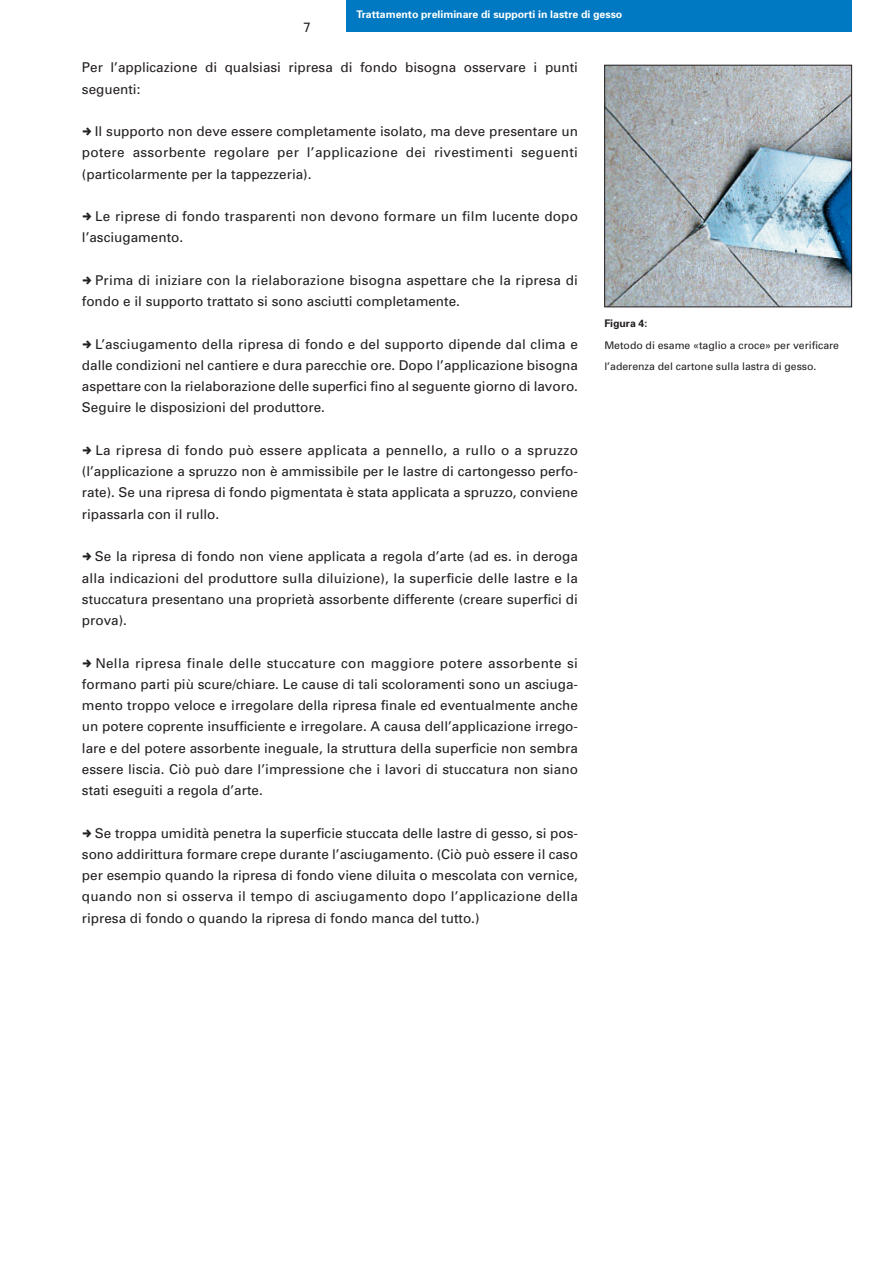
<style>
.page{position:relative;width:893px;height:1263px;background:#fff}
.page>*{position:absolute;margin:0;border:0;box-sizing:border-box;transform-origin:0 0}
.t1{font:13.5px/21.3px "Univers";color:#231f20;text-align:justify}
.t2{font:10.5px/21.3px "Univers";color:#231f20}
.t3{font:700 10.5px "Univers";color:#fff}
.t4{font:700 10.5px "Univers";color:#231f20}
</style>
<div class="page">
<div style="left:346px;top:0;width:505px;height:32px;background:#0079c2"></div>
<img style="left:606px;top:67px;width:243px;height:238px">
<div style="left:604px;top:65px;width:247px;height:242px;border:1px solid #231f20"></div>
<p class="t1" style="left:303px;top:18px;width:9px">7</p>
<p class="t3" style="left:356px;top:11px;width:267px">Trattamento preliminare di supporti in lastre di gesso</p>
<p class="t1" style="left:82px;top:58px;width:497px">Per l’applicazione di qualsiasi ripresa di fondo bisogna osservare i punti seguenti:</p>
<p class="t1" style="left:82px;top:122px;width:497px;text-indent:13px">Il supporto non deve essere completamente isolato, ma deve presentare un potere assorbente regolare per l’applicazione dei rivestimenti seguenti (particolarmente per la tappezzeria).</p>
<p class="t1" style="left:82px;top:207px;width:497px;text-indent:13px">Le riprese di fondo trasparenti non devono formare un film lucente dopo l’asciugamento.</p>
<p class="t1" style="left:82px;top:271px;width:497px;text-indent:13px">Prima di iniziare con la rielaborazione bisogna aspettare che la ripresa di fondo e il supporto trattato si sono asciutti completamente.</p>
<p class="t1" style="left:82px;top:334px;width:497px;text-indent:13px">L’asciugamento della ripresa di fondo e del supporto dipende dal clima e dalle condizioni nel cantiere e dura parecchie ore. Dopo l’applicazione bisogna aspettare con la rielaborazione delle superfici fino al seguente giorno di lavoro.<br>Seguire le disposizioni del produttore.</p>
<p class="t1" style="left:82px;top:441px;width:497px;text-indent:13px">La ripresa di fondo può essere applicata a pennello, a rullo o a spruzzo (l’applicazione a spruzzo non è ammissibile per le lastre di cartongesso perfo&shy;rate). Se una ripresa di fondo pigmentata è stata applicata a spruzzo, conviene ripassarla con il rullo.</p>
<p class="t1" style="left:82px;top:547px;width:497px;text-indent:13px">Se la ripresa di fondo non viene applicata a regola d’arte (ad es. in deroga alla indicazioni del produttore sulla diluizione), la superficie delle lastre e la stuccatura presentano una proprietà assorbente differente (creare superfici di prova).</p>
<p class="t1" style="left:82px;top:653px;width:497px;text-indent:13px">Nella ripresa finale delle stuccature con maggiore potere assorbente si formano parti più scure/chiare. Le cause di tali scoloramenti sono un asciuga&shy;mento troppo veloce e irregolare della ripresa finale ed eventualmente anche un potere coprente insufficiente e irregolare. A causa dell’applicazione irrego&shy;lare e del potere assorbente ineguale, la struttura della superficie non sembra essere liscia. Ciò può dare l’impressione che i lavori di stuccatura non siano stati eseguiti a regola d’arte.</p>
<p class="t1" style="left:82px;top:823px;width:497px;text-indent:13px">Se troppa umidità penetra la superficie stuccata delle lastre di gesso, si pos&shy;sono addirittura formare crepe durante l’asciugamento. (Ciò può essere il caso per esempio quando la ripresa di fondo viene diluita o mescolata con vernice, quando non si osserva il tempo di asciugamento dopo l’applicazione della ripresa di fondo o quando la ripresa di fondo manca del tutto.)</p>
<p class="t4" style="left:604px;top:320px;width:45px">Figura 4:</p>
<p class="t2" style="left:604px;top:335px;width:236px">Metodo di esame «taglio a croce» per verificare l’aderenza del cartone sulla lastra di gesso.</p>
</div>
